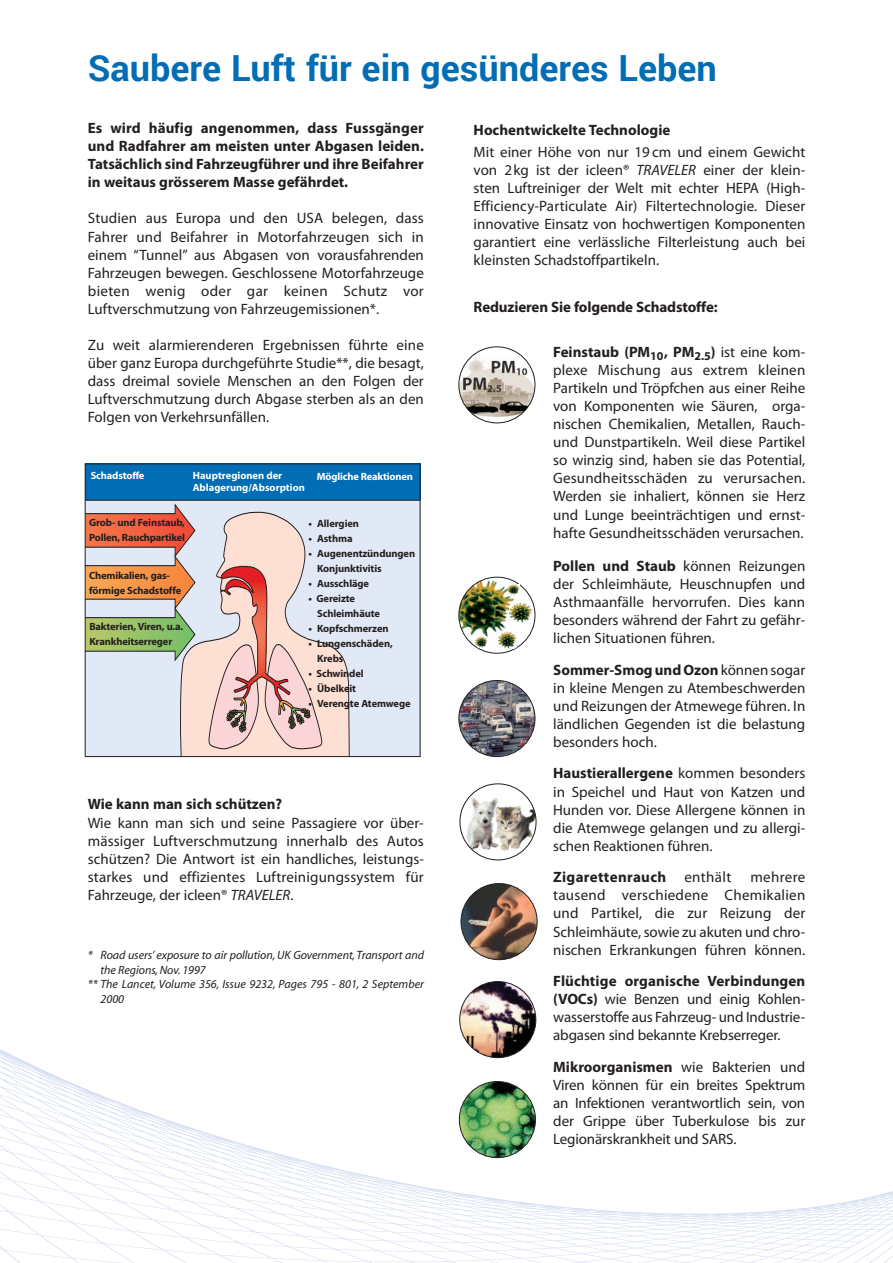
<style>
.page{position:relative;width:893px;height:1263px;background:#fff}
.page>*{position:absolute;margin:0;border:0;box-sizing:border-box;transform-origin:0 0}
.t1{font:700 36px "Roboto";color:#006db4}
.t2{font:15px/18.1px "Myriad Pro";color:#231f20;text-align:justify}
.t3{font:700 15px/18.1px "Myriad Pro";color:#231f20;text-align:justify}
.t4{font:700 15px "Myriad Pro";letter-spacing:.02em;color:#231f20}
.t5{font:italic 12px "Myriad";letter-spacing:-.005em;color:#231f20}
.t6{font:700 10.5px/15px "Myriad Pro";letter-spacing:-.01em;color:#231f20}
.t7{font:700 10.5px/12.6px "Myriad Pro";color:#fff}
.s1{font-style:italic}
.s2{font-weight:700}
.s3{font-weight:400}
</style>
<div class="page">
<svg style="left:0;top:1089px;width:530px;height:10px"></svg>
<svg style="left:0;top:1099px;width:535px;height:10px"></svg>
<svg style="left:0;top:1109px;width:536px;height:12px"></svg>
<svg style="left:0;top:1121px;width:536px;height:12px"></svg>
<svg style="left:0;top:1133px;width:534px;height:12px"></svg>
<svg style="left:0;top:1145px;width:527px;height:14px"></svg>
<svg style="left:0;top:1159px;width:360px;height:15px"></svg>
<svg style="left:0;top:1174px;width:383px;height:5px"></svg>
<svg style="left:0;top:1184px;width:423px;height:68px"></svg>
<svg style="left:6px;top:1187px;width:439px;height:76px"></svg>
<svg style="left:237px;top:1191px;width:655px;height:72px"></svg>
<svg style="left:382px;top:1195px;width:510px;height:68px"></svg>
<div style="left:85px;top:501px;width:335px;height:256px;background:#e2e9f6"></div>
<svg style="left:87px;top:505px;width:262px;height:250px"></svg>
<div style="left:85px;top:464px;width:335px;height:36px;background:#006db4"></div>
<hr style="left:85px;top:500px;width:335px;height:1px;background:#231f20">
<div style="left:85px;top:464px;width:335px;height:293px;border:1px solid #231f20"></div>
<img style="left:459px;top:680px;width:76px;height:77px;border-radius:50%">
<div style="left:458px;top:680px;width:77px;height:77px;border:1px solid #231f20;border-radius:50%"></div>
<img style="left:461px;top:789px;width:75px;height:69px">
<div style="left:459px;top:784px;width:77px;height:76px;border:1px solid #231f20;border-radius:50%"></div>
<img style="left:461px;top:884px;width:76px;height:76px;border-radius:50%">
<div style="left:461px;top:883px;width:76px;height:77px;border:1px solid #231f20;border-radius:50%"></div>
<img style="left:459px;top:981px;width:78px;height:78px">
<img style="left:459px;top:1082px;width:76px;height:76px;border-radius:50%">
<div style="left:459px;top:1081px;width:76px;height:77px;border:1px solid #231f20;border-radius:50%"></div>
<img style="left:460px;top:577px;width:55px;height:61px">
<div style="left:458px;top:577px;width:77px;height:76px;border:1px solid #231f20;border-radius:50%"></div>
<img style="left:509px;top:602px;width:23px;height:21px">
<img style="left:498px;top:631px;width:18px;height:17px">
<svg style="left:508px;top:584px;width:11px;height:11px"></svg>
<svg style="left:475px;top:637px;width:12px;height:10px"></svg>
<img style="left:459px;top:347px;width:76px;height:76px;border-radius:50%">
<div style="left:458px;top:347px;width:77px;height:76px;border:1px solid #231f20;border-radius:50%"></div>
<h1 class="t1" style="left:88px;top:44px;width:630px">Saubere Luft für ein gesünderes Leben</h1>
<p class="t3" style="left:473px;top:122px;width:198px">Hochentwickelte Technologie</p>
<p class="t2" style="left:473px;top:144px;width:333px">Mit einer Höhe von nur 19 cm und einem Gewicht von 2kg ist der icleen® <span class="s1">TRAVELER</span> einer der klein&shy;sten Luftreiniger der Welt mit echter HEPA (High-Efficiency-Particulate Air) Filtertechnologie. Dieser innovative Einsatz von hochwertigen Kompo nen ten garantiert eine verlässliche Filterleistung auch bei kleinsten Schadstoffpartikeln.</p>
<p class="t3" style="left:473px;top:300px;width:245px">Reduzieren Sie folgende Schadstoffe:</p>
<p class="t2" style="left:553px;top:344px;width:254px"><span class="s2">Feinstaub (PM</span><sub>10</sub><span class="s2">, PM</span><sub>2.5</sub><span class="s2">)</span> ist eine kom&shy;plexe Mischung aus extrem kleinen Partikeln und Tröpfchen aus einer Reihe von Komponenten wie Säuren, orga&shy;nischen Chemikalien, Metallen, Rauch&shy;und Dunstpartikeln. Weil diese Partikel so winzig sind, haben sie das Potential, Gesundheitsschäden zu verursachen.<br>Werden sie inhaliert, können sie Herz und Lunge beeinträchtigen und ernst&shy;hafte Gesundheitsschäden verursachen.</p>
<p class="t2" style="left:553px;top:558px;width:254px"><span class="s2">Pollen und Staub</span> können Reizungen der Schleimhäute, Heuschnupfen und Asthmaanfälle hervorrufen. Dies kann besonders während der Fahrt zu gefähr&shy;lichen Situationen führen.</p>
<p class="t2" style="left:553px;top:662px;width:254px"><span class="s2">Sommer-Smog und Ozon</span> können sogar in kleine Mengen zu Atem be schwerden und Reizungen der Atmewege führen. In ländlichen Gegenden ist die belastung besonders hoch.</p>
<p class="t2" style="left:553px;top:766px;width:254px"><span class="s2">Haustierallergene</span> kommen be son ders in Spei chel und Haut von Katzen und Hunden vor. Diese Al ler gene können in die Atemwege gelangen und zu allergi&shy;schen Reak tionen führen.</p>
<p class="t4" style="left:553px;top:872px;width:180px">Zigarettenrauch <span class="s3">enthält</span></p>
<p class="t3" style="left:88px;top:120px;width:337px">Es wird häufig angenommen, dass Fussgänger und Rad fahrer am meisten unter Abgasen leiden.<br>Tatsächlich sind Fahrzeugführer und ihre Beifahrer in weitaus grösserem Masse gefährdet.</p>
<p class="t2" style="left:88px;top:211px;width:337px">Studien aus Europa und den USA belegen, dass Fahrer und Beifahrer in Motorfahrzeugen sich in einem “Tunnel” aus Ab ga sen von vor aus fahrenden Fahrzeugen bewegen. Geschlossene Motorfahrzeuge bieten wenig oder gar keinen Schutz vor Luftverschmutzung von Fahrzeugemissionen*.</p>
<p class="t2" style="left:88px;top:337px;width:337px">Zu weit alarmie renderen Ergebnissen führte eine über ganz Europa durchgeführte Studie**, die besagt, dass dreimal soviele Menschen an den Folgen der Luftverschmutzung durch Abgase sterben als an den Folgen von Verkehrsunfällen.</p>
<p class="t7" style="left:91px;top:470px;width:55px">Schadstoffe</p>
<p class="t7" style="left:193px;top:470px;width:113px">Hauptregionen der<br>Ablagerung/Absorption</p>
<p class="t7" style="left:317px;top:471px;width:98px">Mögliche Reaktionen</p>
<p class="t6" style="left:89px;top:516px;width:97px">Grob- und Feinstaub,<br>Pollen, Rauchpartikel</p>
<p class="t6" style="left:308px;top:517px;width:52px">• Allergien</p>
<p class="t6" style="left:308px;top:532px;width:45px">• Asthma</p>
<p class="t6" style="left:317px;top:547px;width:100px;text-indent:-9px">• Augenentzündungen<br>Konjunktivitis</p>
<p class="t6" style="left:308px;top:577px;width:62px">• Ausschläge</p>
<p class="t6" style="left:317px;top:592px;width:64px;text-indent:-9px">• Gereizte<br>Schleimhäute</p>
<p class="t6" style="left:308px;top:622px;width:81px">• Kopfschmerzen</p>
<p class="t6" style="left:317px;top:637px;width:77px;text-indent:-9px">• Lungenschäden,<br>Krebs</p>
<p class="t6" style="left:308px;top:667px;width:57px">• Schwindel</p>
<p class="t6" style="left:308px;top:682px;width:49px">• Übelkeit</p>
<p class="t6" style="left:308px;top:697px;width:103px">• Verengte Atemwege</p>
<p class="t6" style="left:89px;top:569px;width:94px">Chemikalien, gas&shy;förmige Schadstoffe</p>
<p class="t6" style="left:89px;top:620px;width:95px">Bakterien, Viren, u.a.<br>Krankheitserreger</p>
<p class="t3" style="left:88px;top:797px;width:196px">Wie kann man sich schützen?</p>
<p class="t2" style="left:88px;top:815px;width:337px">Wie kann man sich und seine Passagiere vor über&shy;mässiger Luft ver schmutzung innerhalb des Autos schützen? Die Antwort ist ein hand liches, leistungs&shy;starkes und effizientes Luftreinigungssystem für Fahrzeuge, der icleen® <span class="s1">TRAVELER</span>.</p>
<p class="t2" style="left:553px;top:870px;width:254px;text-indent:197px">mehrere tausend verschiedene Chemikalien und Partikel, die zur Reizung der Schleimhäute, sowie zu akuten und chro&shy;nischen Erkrankungen führen können.</p>
<p class="t2" style="left:553px;top:974px;width:254px"><span class="s2">Flüchtige organische Verbindungen (VOCs)</span> wie Benzen und einig Kohlen&shy;wasserstoffe aus Fahrzeug- und Industrie&shy;abgasen sind bekannte Krebserreger.</p>
<p class="t2" style="left:553px;top:1059px;width:253px"><span class="s2">Mikroorganismen</span> wie Bakterien und Viren können für ein breites Spektrum an Infektionen verantwortlich sein, von der Grippe über Tuberkulose bis zur Legionärs krankheit und SARS.</p>
<p class="t5" style="left:88px;top:951px;width:338px">* Road users’ exposure to air pollution, UK Government, Transport and</p>
<p class="t5" style="left:101px;top:965px;width:107px">the Regions, Nov. 1997</p>
<p class="t5" style="left:88px;top:980px;width:337px">** The Lancet, Volume 356, Issue 9232, Pages 795 - 801, 2 September</p>
<p class="t5" style="left:101px;top:994px;width:25px">2000</p>
</div>
